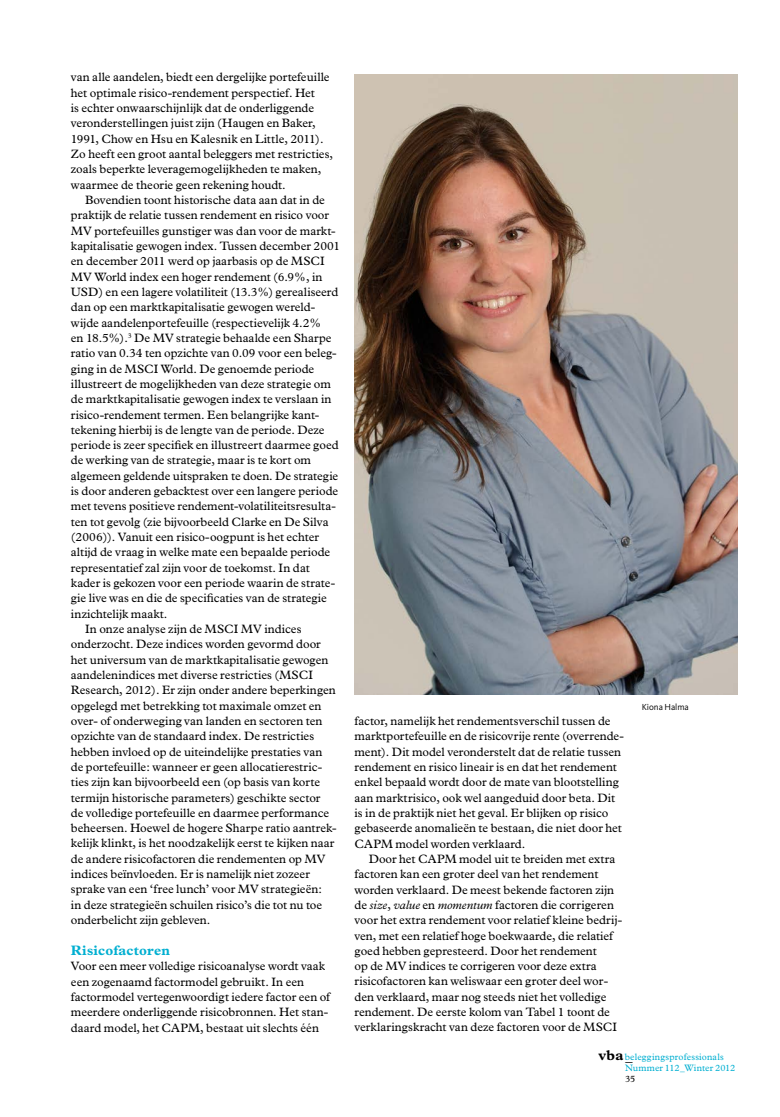
<style>
.page{position:relative;width:780px;height:1117px;background:#fff}
.page>*{position:absolute;margin:0;border:0;box-sizing:border-box;transform-origin:0 0}
.t1{font:700 14.25px "Plantin";color:#000}
.t2{font:700 13.75px "Plantin";letter-spacing:.015em;color:#00afd1}
.t3{font:12.25px/15.2px "Plantin";color:#000}
.t4{font:9.38px "Plantin";letter-spacing:.015em;color:#00afd1}
.t5{font:9.38px "Plantin";color:#000}
.t6{font:9px "Kievit OT";letter-spacing:-.005em;color:#000}
.s1{font-style:italic}
.s2{font-weight:700;font-size:14.25px;color:#000}
</style>
<div class="page">
<img style="left:354px;top:74px;width:383px;height:620px">
<p class="t3" style="left:71px;top:70px;width:264px">van alle aandelen, biedt een dergelijke portefeuille het optimale risico-rendement perspectief. Het<br>is echter onwaarschijnlijk dat de onderliggende veronderstellingen juist zijn (Haugen en Baker, 1991, Chow en Hsu en Kalesnik en Little, 2011).<br>Zo heeft een groot aantal beleggers met restricties, zoals beperkte leveragemogelijkheden te maken, waarmee de theorie geen rekening houdt.</p>
<p class="t3" style="left:85px;top:192px;width:241px">Bovendien toont historische data aan dat in de</p>
<p class="t3" style="left:71px;top:207px;width:259px">praktijk de relatie tussen rendement en risico voor</p>
<p class="t3" style="left:71px;top:223px;width:266px">MV portefeuilles gunstiger was dan voor de markt-</p>
<p class="t3" style="left:71px;top:238px;width:271px">kapitalisatie gewogen index. Tussen december 2001</p>
<p class="t3" style="left:71px;top:253px;width:255px">en december 2011 werd op jaarbasis op de MSCI</p>
<p class="t3" style="left:71px;top:269px;width:253px">MV World index een hoger rendement (6.9%, in</p>
<p class="t3" style="left:71px;top:284px;width:269px">USD) en een lagere volatiliteit (13.3%) gerealiseerd</p>
<p class="t3" style="left:71px;top:299px;width:246px">dan op een marktkapitalisatie gewogen wereld-</p>
<p class="t3" style="left:71px;top:315px;width:251px">wijde aandelenportefeuille (respectievelijk 4.2%</p>
<p class="t3" style="left:71px;top:330px;width:262px">en 18.5%).<sup>3</sup> De MV strategie behaalde een Sharpe</p>
<p class="t3" style="left:71px;top:345px;width:267px">ratio van 0.34 ten opzichte van 0.09 voor een beleg-</p>
<p class="t3" style="left:71px;top:361px;width:245px">ging in de MSCI World. De genoemde periode</p>
<p class="t3" style="left:71px;top:376px;width:261px">illustreert de mogelijkheden van deze strategie om</p>
<p class="t3" style="left:71px;top:391px;width:262px">de marktkapitalisatie gewogen index te verslaan in</p>
<p class="t3" style="left:71px;top:407px;width:250px">risico-rendement termen. Een belangrijke kant-</p>
<p class="t3" style="left:71px;top:422px;width:255px">tekening hierbij is de lengte van de periode. Deze</p>
<p class="t3" style="left:71px;top:437px;width:269px">periode is zeer specifiek en illustreert daarmee goed</p>
<p class="t3" style="left:71px;top:452px;width:242px">de werking van de strategie, maar is te kort om</p>
<p class="t3" style="left:71px;top:468px;width:269px">algemeen geldende uitspraken te doen. De strategie</p>
<p class="t3" style="left:71px;top:483px;width:269px">is door anderen gebacktest over een langere periode</p>
<p class="t3" style="left:71px;top:498px;width:266px">met tevens positieve rendement-volatiliteitsresulta-</p>
<p class="t3" style="left:71px;top:514px;width:259px">ten tot gevolg (zie bijvoorbeeld Clarke en De Silva</p>
<p class="t3" style="left:71px;top:529px;width:249px">(2006)). Vanuit een risico-oogpunt is het echter</p>
<p class="t3" style="left:71px;top:544px;width:261px">altijd de vraag in welke mate een bepaalde periode</p>
<p class="t3" style="left:71px;top:560px;width:240px">representatief zal zijn voor de toekomst. In dat</p>
<p class="t3" style="left:71px;top:575px;width:266px">kader is gekozen voor een periode waarin de strate-</p>
<p class="t3" style="left:71px;top:590px;width:257px">gie live was en die de specificaties van de strategie</p>
<p class="t3" style="left:71px;top:606px;width:98px">inzichtelijk maakt.</p>
<p class="t3" style="left:85px;top:621px;width:218px">In onze analyse zijn de MSCI MV indices</p>
<p class="t3" style="left:71px;top:636px;width:251px">onderzocht. Deze indices worden gevormd door</p>
<p class="t3" style="left:71px;top:651px;width:259px">het universum van de marktkapitalisatie gewogen</p>
<p class="t3" style="left:71px;top:667px;width:243px">aandelenindices met diverse restricties (MSCI</p>
<p class="t3" style="left:71px;top:682px;width:266px">Research, 2012). Er zijn onder andere beperkingen</p>
<p class="t3" style="left:71px;top:697px;width:252px">opgelegd met betrekking tot maximale omzet en</p>
<p class="t3" style="left:71px;top:713px;width:253px">over- of onderweging van landen en sectoren ten</p>
<p class="t3" style="left:71px;top:728px;width:245px">opzichte van de standaard index. De restricties</p>
<p class="t3" style="left:71px;top:743px;width:253px">hebben invloed op de uiteindelijke prestaties van</p>
<p class="t3" style="left:71px;top:759px;width:253px">de portefeuille: wanneer er geen allocatierestric-</p>
<p class="t3" style="left:71px;top:774px;width:251px">ties zijn kan bijvoorbeeld een (op basis van korte</p>
<p class="t3" style="left:71px;top:789px;width:251px">termijn historische parameters) geschikte sector</p>
<p class="t3" style="left:71px;top:805px;width:260px">de volledige portefeuille en daarmee performance</p>
<p class="t3" style="left:71px;top:820px;width:267px">beheersen. Hoewel de hogere Sharpe ratio aantrek-</p>
<p class="t3" style="left:71px;top:835px;width:265px">kelijk klinkt, is het noodzakelijk eerst te kijken naar</p>
<p class="t3" style="left:71px;top:850px;width:256px">de andere risicofactoren die rendementen op MV</p>
<p class="t3" style="left:71px;top:866px;width:240px">indices beïnvloeden. Er is namelijk niet zozeer</p>
<p class="t3" style="left:71px;top:881px;width:253px">sprake van een ‘free lunch’ voor MV strategieën:</p>
<p class="t3" style="left:71px;top:896px;width:253px">in deze strategieën schuilen risico’s die tot nu toe</p>
<p class="t3" style="left:71px;top:912px;width:141px">onderbelicht zijn gebleven.</p>
<p class="t2" style="left:71px;top:941px;width:101px">Risicofactoren</p>
<p class="t3" style="left:71px;top:958px;width:260px">Voor een meer volledige risicoanalyse wordt vaak een zogenaamd factormodel gebruikt. In een factormodel vertegenwoordigt iedere factor een of meerdere onderliggende risicobronnen. Het stan&shy;daard model, het CAPM, bestaat uit slechts één</p>
<p class="t3" style="left:354px;top:713px;width:271px">factor, namelijk het rendementsverschil tussen de marktportefeuille en de risicovrije rente (overrende&shy;ment). Dit model veronderstelt dat de relatie tussen rendement en risico lineair is en dat het rendement enkel bepaald wordt door de mate van blootstelling aan marktrisico, ook wel aangeduid door beta. Dit is in de praktijk niet het geval. Er blijken op risico gebaseerde anomalieën te bestaan, die niet door het CAPM model worden verklaard.</p>
<p class="t3" style="left:354px;top:851px;width:269px;text-indent:14px">Door het CAPM model uit te breiden met extra factoren kan een groter deel van het rendement worden verklaard. De meest bekende factoren zijn de <span class="s1">size</span>, <span class="s1">value</span> en <span class="s1">momentum</span> factoren die corrigeren voor het extra rendement voor relatief kleine bedrij&shy;ven, met een relatief hoge boekwaarde, die relatief goed hebben gepresteerd. Door het rendement<br>op de MV indices te corrigeren voor deze extra risicofactoren kan weliswaar een groter deel wor&shy;den verklaard, maar nog steeds niet het volledige rendement. De eerste kolom van Tabel 1 toont de verklaringskracht van deze factoren voor de MSCI</p>
<p class="t6" style="left:641px;top:701px;width:49px">Kiona Halma</p>
<p class="t4" style="left:598px;top:1051px;width:127px"><span class="s2">vba</span>beleggingsprofessionals</p>
<p class="t1" style="left:625px;top:1047px;width:9px">_</p>
<p class="t4" style="left:625px;top:1062px;width:112px">Nummer 112_Winter 2012</p>
<p class="t5" style="left:625px;top:1073px;width:12px">35</p>
</div>
